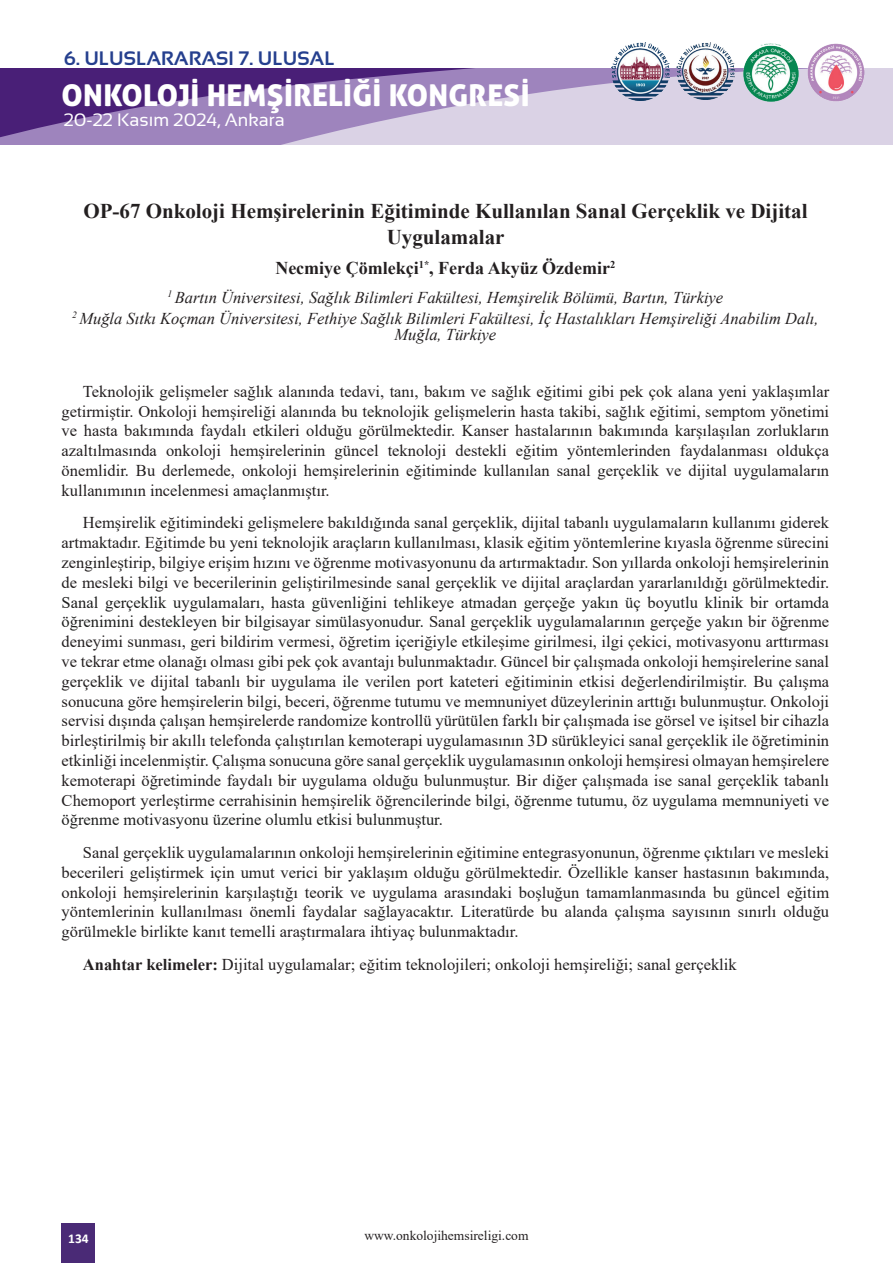
<style>
.page{position:relative;width:893px;height:1263px;background:#fff}
.page>*{position:absolute;margin:0;border:0;box-sizing:border-box;transform-origin:0 0}
.t1{font:30px "Aller Display";letter-spacing:.01em;color:#fff}
.t2{font:700 21px/25.2px "Times New Roman";color:#231f20;text-align:center}
.t3{font:700 19.5px "Sansation";color:#253f8e}
.t4{font:700 18px "Times New Roman";color:#231f20}
.t5{font:18px "Sansation";color:#fff}
.t6{font:16.5px/19.8px "Times New Roman";color:#231f20;text-align:justify}
.t7{font:italic 16.5px/20.7px "Times New Roman";color:#231f20;text-align:center}
.t8{font:13.5px "Times New Roman";color:#231f20}
.t9{font:700 13.5px "Calibri";color:#fff}
.s1{color:#1e1f1e}
.s2{font-weight:700}
</style>
<div class="page">
<div style="left:837px;top:68px;width:56px;height:77px;background:#dad2e5"></div>
<svg style="left:476px;top:68px;width:361px;height:77px;background:#d0c5de"></svg>
<svg style="left:0;top:68px;width:476px;height:77px;background:#8669a8"></svg>
<div style="left:62px;top:1223px;width:33px;height:40px;background:#4a2a76"></div>
<img style="left:677px;top:42px;width:57px;height:58px">
<img style="left:742px;top:43px;width:58px;height:59px">
<img style="left:611px;top:43px;width:58px;height:57px">
<img style="left:807px;top:44px;width:58px;height:58px">
<p class="t3" style="left:64px;top:48px;width:272px">6. ULUSLARARASI 7. ULUSAL</p>
<h1 class="t1" style="left:62px;top:76px;width:469px">ONKOLOJİ HEMŞİRELİĞİ KONGRESİ</h1>
<p class="t5" style="left:64px;top:110px;width:222px">20-22 Kasım 2024, Ankara</p>
<p class="t2" style="left:83px;top:198px;width:726px">OP-67 Onkoloji Hemşirelerinin Eğitiminde Kullanılan Sanal Gerçeklik ve Dijital<br>Uygulamalar</p>
<p class="t4" style="left:275px;top:255px;width:342px">Necmiye Çömlekçi<sup>1*</sup>, Ferda Akyüz Özdemir<sup>2</sup></p>
<p class="t7" style="left:72px;top:287px;width:748px"><sup>1</sup> Bartın Üniversitesi, Sağlık Bilimleri Fakültesi, Hemşirelik Bölümü, Bartın, Türkiye<br><sup>2</sup> Muğla Sıtkı Koçman Üniversitesi, Fethiye Sağlık Bilimleri Fakültesi, İç Hastalıkları Hemşireliği Anabilim Dalı,</p>
<p class="t7" style="left:395px;top:324px;width:103px">Muğla, Türkiye</p>
<p class="t6" style="left:62px;top:381px;width:769px;text-indent:21px">Teknolojik gelişmeler sağlık alanında tedavi, tanı, bakım ve sağlık eğitimi gibi pek çok alana yeni yaklaşımlar getirmiştir. Onkoloji hemşireliği alanında bu teknolojik gelişmelerin hasta takibi, sağlık eğitimi, semptom yönetimi ve hasta bakımında faydalı etkileri olduğu görülmektedir. Kanser hastalarının bakımında karşılaşılan zorlukların azaltılmasında onkoloji hemşirelerinin güncel teknoloji destekli eğitim yöntemlerinden faydalanması oldukça önemlidir. Bu derlemede, onkoloji hemşirelerinin eğitiminde kullanılan sanal gerçeklik ve dijital uygulamaların kullanımının incelenmesi amaçlanmıştır.</p>
<p class="t6" style="left:62px;top:512px;width:769px;text-indent:21px">Hemşirelik eğitimindeki gelişmelere bakıldığında sanal gerçeklik, dijital tabanlı uygulamaların kullanımı giderek artmaktadır. Eğitimde bu yeni teknolojik araçların kullanılması, klasik eğitim yöntemlerine kıyasla öğrenme sürecini zenginleştirip, bilgiye erişim hızını ve öğrenme motivasyonunu da artırmaktadır. Son yıllarda onkoloji hemşirelerinin de mesleki bilgi ve becerilerinin geliştirilmesinde sanal gerçeklik ve dijital araçlardan yararlanıldığı görülmektedir.</p>
<p class="t6" style="left:62px;top:592px;width:769px"><span class="s1">Sanal gerçeklik uygulamaları, hasta güvenliğini tehlikeye atmadan gerçeğe yakın üç boyutlu klinik bir ortamda öğrenimini destekleyen bir bilgisayar simülasyonudur.</span> Sanal gerçeklik uygulamalarının gerçeğe yakın bir öğrenme deneyimi sunması, geri bildirim vermesi, öğretim içeriğiyle etkileşime girilmesi, ilgi çekici, motivasyonu arttırması ve tekrar etme olanağı olması gibi pek çok avantajı bulunmaktadır. Güncel bir çalışmada onkoloji hemşirelerine sanal gerçeklik ve dijital tabanlı bir uygulama ile verilen port kateteri eğitiminin etkisi değerlendirilmiştir. Bu çalışma sonucuna göre hemşirelerin bilgi, beceri, öğrenme tutumu ve memnuniyet düzeylerinin arttığı bulunmuştur. Onkoloji servisi dışında çalışan hemşirelerde randomize kontrollü yürütülen farklı bir çalışmada ise görsel ve işitsel bir cihazla birleştirilmiş bir akıllı telefonda çalıştırılan kemoterapi uygulamasının 3D sürükleyici sanal gerçeklik ile öğretiminin etkinliği incelenmiştir. Çalışma sonucuna göre sanal gerçeklik uygulamasının onkoloji hemşiresi olmayan hemşirelere kemoterapi öğretiminde faydalı bir uygulama olduğu bulunmuştur. Bir diğer çalışmada ise sanal gerçeklik tabanlı Chemoport yerleştirme cerrahisinin hemşirelik öğrencilerinde <span class="s1">bilgi, öğrenme tutumu, öz uygulama memnuniyeti ve öğrenme motivasyonu üzerine olumlu etkisi bulunmuştur.</span></p>
<p class="t6" style="left:62px;top:842px;width:769px;text-indent:21px">Sanal gerçeklik uygulamalarının onkoloji hemşirelerinin eğitimine entegrasyonunun, öğrenme çıktıları ve mesleki becerileri geliştirmek için umut verici bir yaklaşım olduğu görülmektedir. Özellikle kanser hastasının bakımında, onkoloji hemşirelerinin karşılaştığı teorik ve uygulama arasındaki boşluğun tamamlanmasında bu güncel eğitim yöntemlerinin kullanılması önemli faydalar sağlayacaktır. Literatürde bu alanda çalışma sayısının sınırlı olduğu görülmekle birlikte kanıt temelli araştırmalara ihtiyaç bulunmaktadır.</p>
<p class="t6" style="left:83px;top:954px;width:655px"><span class="s2">Anahtar kelimeler:</span> Dijital uygulamalar; eğitim teknolojileri; onkoloji hemşireliği; sanal gerçeklik</p>
<p class="t9" style="left:68px;top:1229px;width:22px">134</p>
<p class="t8" style="left:364px;top:1226px;width:166px">www.onkolojihemsireligi.com</p>
</div>
